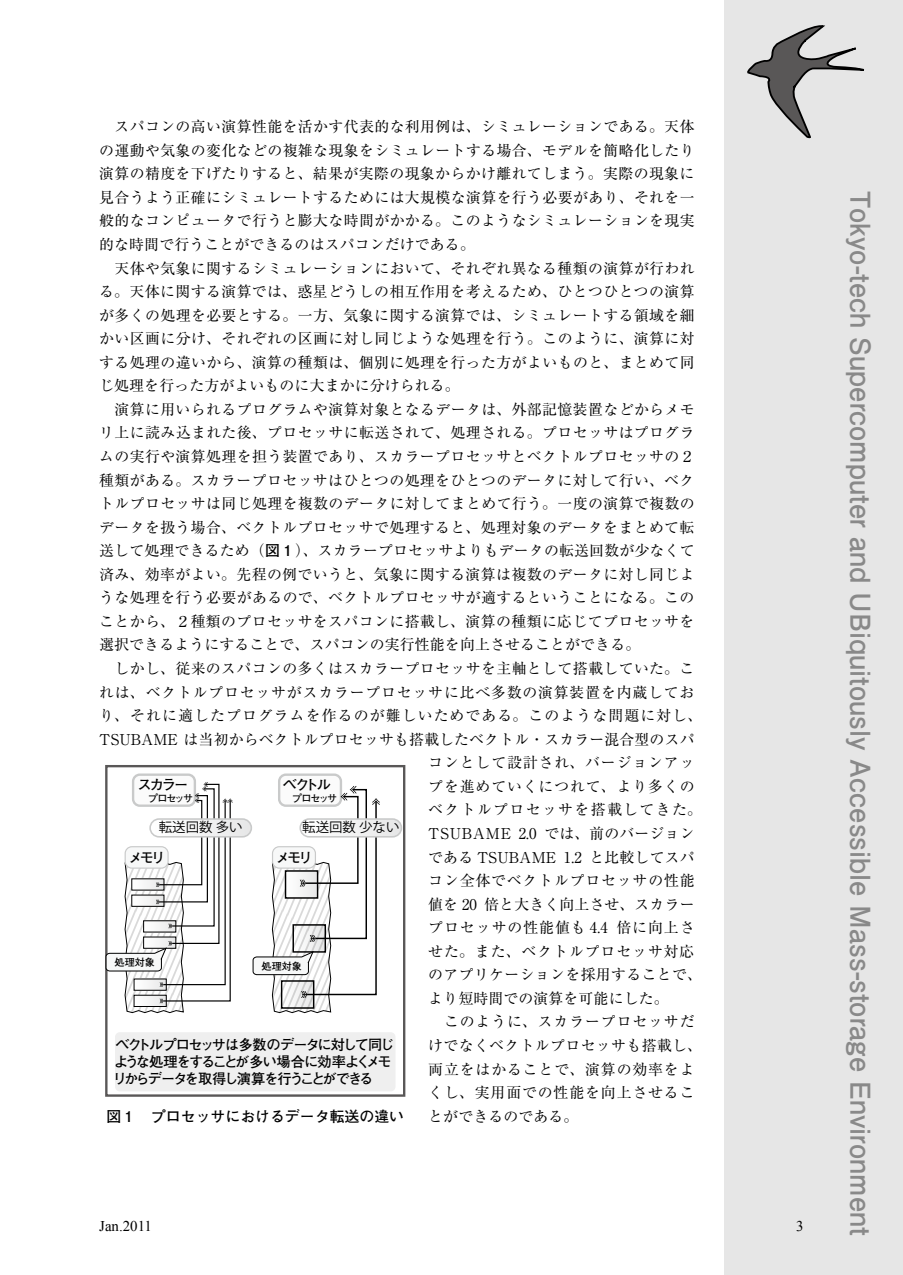
<style>
.page{position:relative;width:903px;height:1275px;background:#fff}
.page>*{position:absolute;margin:0;border:0;box-sizing:border-box;transform-origin:0 0}
.t1{font:700 27.3px "Futo Go B101 Pro";color:#898989}
.t2{font:14.88px "Ryumin Pro";letter-spacing:.025em;color:#000}
.t3{font:14.88px "Ryumin Pro";letter-spacing:.06em;color:#000}
.t4{font:14.88px "Ryumin Pro";letter-spacing:.055em;color:#000}
.t5{font:14.88px "Ryumin Pro";letter-spacing:.075em;color:#000}
.t6{font:700 14.88px "Futo Go B101 Pro";color:#000}
.t7{font:14.88px "Ryumin Pro";letter-spacing:.065em;color:#000}
.t8{font:14.88px "Ryumin Pro";letter-spacing:.09em;color:#000}
.t9{font:14.88px "Times New Roman";color:#000}
.t10{font:700 14.17px/17px "Futo Go B101 Pro";letter-spacing:-.12em;color:#000}
.t11{font:700 14.17px "Futo Go B101 Pro";letter-spacing:-.14em;color:#000}
.t12{font:13.47px "Koz Go Pro";color:#000}
.t13{font:700 10.15px "Futo Go B101 Pro";letter-spacing:-.08em;color:#000}
.s1{font-family:"Futo Go B101 Pro";font-weight:700}
</style>
<div class="page">
<div style="left:724px;top:0;width:179px;height:1275px;background:#e6e6e6"></div>
<svg style="left:747px;top:25px;width:117px;height:114px"></svg>
<div style="left:105px;top:765px;width:300px;height:332px;border:2px solid #595757"></div>
<div style="left:115px;top:1032px;width:280px;height:59px;background:#efefef;border-radius:5px"></div>
<div style="left:279px;top:775px;width:62px;height:31px;background:#f7f8f8;border-radius:7px"></div>
<div style="left:278px;top:773px;width:64px;height:34px;border:2px solid #c9caca;border-radius:7px"></div>
<div style="left:133px;top:775px;width:62px;height:31px;background:#f7f8f8;border-radius:7px"></div>
<div style="left:132px;top:773px;width:64px;height:34px;border:2px solid #c9caca;border-radius:7px"></div>
<svg style="left:105px;top:782px;width:128px;height:231px"></svg>
<svg style="left:252px;top:786px;width:128px;height:227px"></svg>
<div style="left:300px;top:819px;width:101px;height:18px;background:#f3f4f4;border-radius:9px"></div>
<div style="left:299px;top:818px;width:103px;height:20px;border:2px solid #c9caca;border-radius:9px"></div>
<div style="left:150px;top:819px;width:101px;height:18px;background:#f3f4f4;border-radius:9px"></div>
<div style="left:149px;top:818px;width:103px;height:20px;border:2px solid #c9caca;border-radius:9px"></div>
<div style="left:272px;top:847px;width:43px;height:21px;background:#f7f8f8;border-radius:7px"></div>
<div style="left:272px;top:846px;width:44px;height:23px;border:1px solid #c9caca;border-radius:7px"></div>
<p class="t2" style="left:99px;top:115px;width:597px">　スパコンの高い演算性能を活かす代表的な利用例は、シミュレーションである。天体</p>
<p class="t2" style="left:99px;top:138px;width:597px">の運動や気象の変化などの複雑な現象をシミュレートする場合、モデルを簡略化したり</p>
<p class="t2" style="left:99px;top:162px;width:597px">演算の精度を下げたりすると、結果が実際の現象からかけ離れてしまう。実際の現象に</p>
<p class="t2" style="left:99px;top:186px;width:597px">見合うよう正確にシミュレートするためには大規模な演算を行う必要があり、それを一</p>
<p class="t2" style="left:99px;top:209px;width:597px">般的なコンピュータで行うと膨大な時間がかかる。このようなシミュレーションを現実</p>
<p class="t2" style="left:99px;top:233px;width:377px">的な時間で行うことができるのはスパコンだけである。</p>
<p class="t2" style="left:99px;top:256px;width:597px">　天体や気象に関するシミュレーションにおいて、それぞれ異なる種類の演算が行われ</p>
<p class="t2" style="left:99px;top:280px;width:597px">る。天体に関する演算では、惑星どうしの相互作用を考えるため、ひとつひとつの演算</p>
<p class="t2" style="left:99px;top:303px;width:597px">が多くの処理を必要とする。一方、気象に関する演算では、シミュレートする領域を細</p>
<p class="t2" style="left:99px;top:327px;width:597px">かい区画に分け、それぞれの区画に対し同じような処理を行う。このように、演算に対</p>
<p class="t2" style="left:99px;top:350px;width:597px">する処理の違いから、演算の種類は、個別に処理を行った方がよいものと、まとめて同</p>
<p class="t2" style="left:99px;top:374px;width:362px">じ処理を行った方がよいものに大まかに分けられる。</p>
<p class="t2" style="left:99px;top:398px;width:597px">　演算に用いられるプログラムや演算対象となるデータは、外部記憶装置などからメモ</p>
<p class="t2" style="left:99px;top:421px;width:597px">リ上に読み込まれた後、プロセッサに転送されて、処理される。プロセッサはプログラ</p>
<p class="t2" style="left:99px;top:445px;width:597px">ムの実行や演算処理を担う装置であり、スカラープロセッサとベクトルプロセッサの２</p>
<p class="t2" style="left:99px;top:468px;width:597px">種類がある。スカラープロセッサはひとつの処理をひとつのデータに対して行い、ベク</p>
<p class="t2" style="left:99px;top:492px;width:597px">トルプロセッサは同じ処理を複数のデータに対してまとめて行う。一度の演算で複数の</p>
<p class="t2" style="left:99px;top:515px;width:597px">データを扱う場合、ベクトルプロセッサで処理すると、処理対象のデータをまとめて転</p>
<p class="t2" style="left:99px;top:539px;width:597px">送して処理できるため（<span class="s1">図１</span>）、スカラープロセッサよりもデータの転送回数が少なくて</p>
<p class="t2" style="left:99px;top:562px;width:597px">済み、効率がよい。先程の例でいうと、気象に関する演算は複数のデータに対し同じよ</p>
<p class="t2" style="left:99px;top:586px;width:597px">うな処理を行う必要があるので、ベクトルプロセッサが適するということになる。この</p>
<p class="t2" style="left:99px;top:610px;width:597px">ことから、２種類のプロセッサをスパコンに搭載し、演算の種類に応じてプロセッサを</p>
<p class="t2" style="left:99px;top:633px;width:542px">選択できるようにすることで、スパコンの実行性能を向上させることができる。</p>
<p class="t2" style="left:99px;top:657px;width:597px">　しかし、従来のスパコンの多くはスカラープロセッサを主軸として搭載していた。こ</p>
<p class="t4" style="left:99px;top:680px;width:597px">れは、ベクトルプロセッサがスカラープロセッサに比べ多数の演算装置を内蔵してお</p>
<p class="t5" style="left:99px;top:704px;width:604px">り、それに適したプログラムを作るのが難しいためである。このような問題に対し、</p>
<p class="t2" style="left:99px;top:727px;width:597px">TSUBAME は当初からベクトルプロセッサも搭載したベクトル・スカラー混合型のスパ</p>
<p class="t3" style="left:428px;top:751px;width:268px">コンとして設計され、バージョンアッ</p>
<p class="t3" style="left:428px;top:775px;width:268px">プを進めていくにつれて、より多くの</p>
<p class="t8" style="left:428px;top:798px;width:275px">ベクトルプロセッサを搭載してきた。</p>
<p class="t2" style="left:428px;top:822px;width:268px">TSUBAME 2.0 では、前のバージョン</p>
<p class="t2" style="left:428px;top:845px;width:268px">である TSUBAME 1.2 と比較してスパ</p>
<p class="t4" style="left:428px;top:869px;width:268px">コン全体でベクトルプロセッサの性能</p>
<p class="t2" style="left:428px;top:892px;width:268px">値を 20 倍と大きく向上させ、スカラー</p>
<p class="t7" style="left:428px;top:916px;width:268px">プロセッサの性能値も 4.4 倍に向上さ</p>
<p class="t3" style="left:428px;top:939px;width:268px">せた。また、ベクトルプロセッサ対応</p>
<p class="t2" style="left:428px;top:963px;width:275px">のアプリケーションを採用することで、</p>
<p class="t2" style="left:428px;top:987px;width:242px">より短時間での演算を可能にした。</p>
<p class="t3" style="left:428px;top:1010px;width:268px">　このように、スカラープロセッサだ</p>
<p class="t2" style="left:428px;top:1034px;width:275px">けでなくベクトルプロセッサも搭載し、</p>
<p class="t3" style="left:428px;top:1057px;width:268px">両立をはかることで、演算の効率をよ</p>
<p class="t3" style="left:428px;top:1081px;width:268px">くし、実用面での性能を向上させるこ</p>
<p class="t2" style="left:428px;top:1104px;width:152px">とができるのである。</p>
<p class="t11" style="left:283px;top:773px;width:50px">ベクトル</p>
<p class="t13" style="left:283px;top:790px;width:56px">　プロセッサ</p>
<p class="t11" style="left:138px;top:773px;width:52px">スカラー</p>
<p class="t13" style="left:138px;top:790px;width:56px">　プロセッサ</p>
<p class="t12" style="left:159px;top:818px;width:85px">転送回数 多い</p>
<p class="t12" style="left:302px;top:818px;width:99px">転送回数 少ない</p>
<p class="t11" style="left:276px;top:846px;width:38px">メモリ</p>
<p class="t11" style="left:129px;top:846px;width:38px">メモリ</p>
<p class="t13" style="left:115px;top:954px;width:42px">処理対象</p>
<p class="t13" style="left:262px;top:957px;width:42px">処理対象</p>
<p class="t10" style="left:113px;top:1034px;width:283px">ベクトルプロセッサは多数のデータに対して同じような処理をすることが多い場合に効率よくメモリからデータを取得し演算を行うことができる</p>
<p class="t6" style="left:106px;top:1104px;width:299px">図１　プロセッサにおけるデータ転送の違い</p>
<p class="t9" style="left:99px;top:1216px;width:54px">Jan.2011</p>
<p class="t9" style="left:796px;top:1216px;width:9px">3</p>
<h1 class="t1" style="left:883px;top:191px;width:1046px;rotate:90deg">Tokyo-tech Supercomputer and UBiquitously Accessible Mass-storage Environment</h1>
</div>
